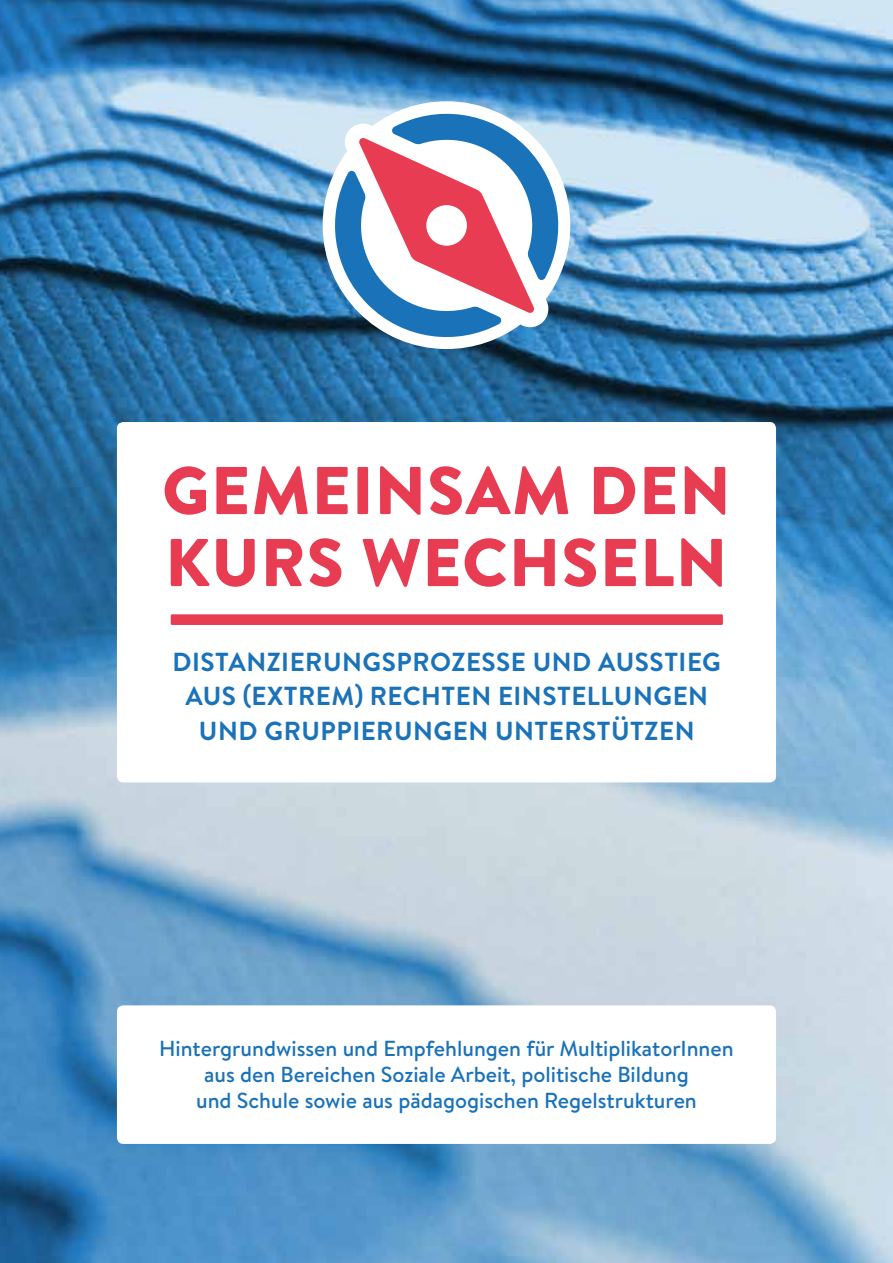
<style>
.page{position:relative;width:893px;height:1263px;background:#fff}
.page>*{position:absolute;margin:0;border:0;box-sizing:border-box;transform-origin:0 0}
.t1{font:900 67.35px/72px "Brandon Text";letter-spacing:.02em;color:#e73c51}
.t2{font:700 26.1px/34.5px "Brandon Text";letter-spacing:.02em;color:#1a72b9;text-align:center}
.t3{font:500 21.75px/26.1px "Brandon Text";color:#1a72b9;text-align:center}
</style>
<div class="page">
<img style="left:0;top:0;width:893px;height:1263px">
<div style="left:117px;top:422px;width:659px;height:360px;background:#fff;border-radius:6px"></div>
<div style="left:117px;top:1005px;width:659px;height:139px;background:#fff;border-radius:6px"></div>
<svg style="left:323px;top:101px;width:247px;height:248px;background:#6e9dc1"></svg>
<svg style="left:326px;top:104px;width:242px;height:242px"></svg>
<div style="left:171px;top:614px;width:552px;height:11px;background:#e73c51"></div>
<h1 class="t1" style="left:162px;top:453px;width:570px">GEMEINSAM DEN<br>KURS WECHSELN</h1>
<p class="t2" style="left:172px;top:644px;width:550px">DISTANZIERUNGSPROZESSE UND AUSSTIEG<br>AUS (EXTREM) RECHTEN EINSTELLUNGEN<br>UND GRUPPIERUNGEN UNTERSTÜTZEN</p>
<p class="t3" style="left:159px;top:1035px;width:576px">Hintergrundwissen und Empfehlungen für MultiplikatorInnen aus den Bereichen Soziale Arbeit, politische Bildung<br>und Schule sowie aus pädagogischen Regelstrukturen</p>
</div>
